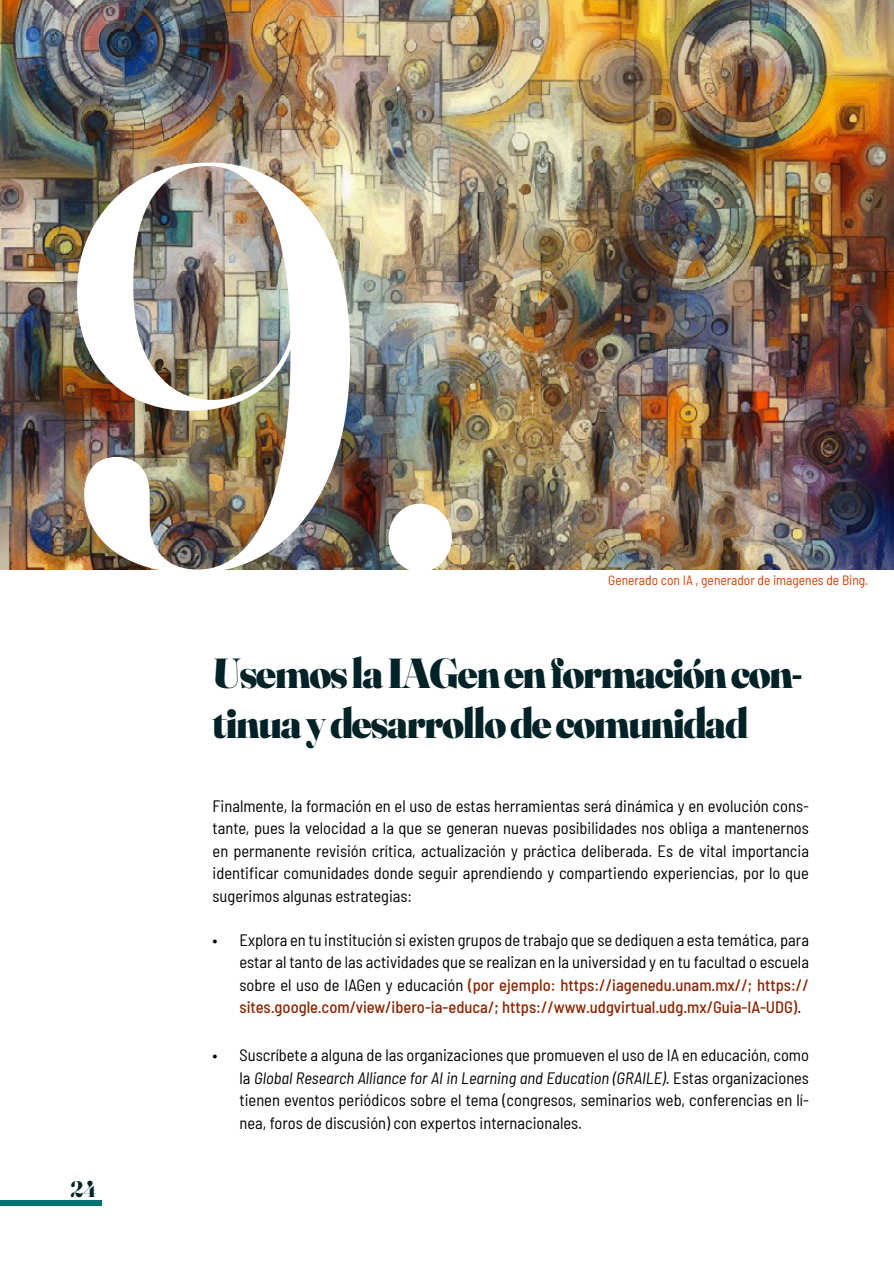
<style>
.page{position:relative;width:894px;height:1263px;background:#fff}
.page>*{position:absolute;margin:0;border:0;box-sizing:border-box;transform-origin:0 0}
.t1{font:900 42px/50.4px "Fraunces 144 pt";letter-spacing:-.03em;color:#012327}
.t2{font:700 22.5px "Fraunces 144 pt";color:#012327}
.t3{font:semi-condensed 16.5px/22.5px "Barlow";color:#000;text-align:justify}
.t4{font:semi-condensed 13.5px "Barlow";color:#d93d04}
.s1{font-weight:500;color:#8c2703}
.s2{font-style:italic}
</style>
<div class="page">
<div style="left:0;top:1200px;width:102px;height:6px;background:#027373"></div>
<img style="left:0;top:0;width:894px;height:570px">
<img style="left:77px;top:163px;width:375px;height:407px">
<h2 class="t2" style="left:70px;top:1173px;width:28px">24</h2>
<p class="t4" style="left:608px;top:571px;width:262px">Generado con IA , generador de imagenes de Bing.</p>
<h1 class="t1" style="left:213px;top:645px;width:591px">Usemos la IAGen en formación con&shy;tinua y desarrollo de comunidad</h1>
<p class="t3" style="left:213px;top:794px;width:598px">Finalmente, la formación en el uso de estas herramientas será dinámica y en evolución cons&shy;tante, pues la velocidad a la que se generan nuevas posibilidades nos obliga a mantenernos en permanente revisión crítica, actualización y práctica deliberada. Es de vital importancia identificar comunidades donde seguir aprendiendo y compartiendo experiencias, por lo que sugerimos algunas estrategias:</p>
<p class="t3" style="left:240px;top:927px;width:571px;text-indent:-27px">• Explora en tu institución si existen grupos de trabajo que se dediquen a esta temática, para estar al tanto de las actividades que se realizan en la universidad y en tu facultad o escuela sobre el uso de IAGen y educación <span class="s1">(por ejemplo: https://iagenedu.unam.mx//; https:// sites.google.com/view/ibero-ia-educa/; https://www.udgvirtual.udg.mx/Guia-IA-UDG)</span>.</p>
<p class="t3" style="left:240px;top:1043px;width:571px;text-indent:-27px">• Suscríbete a alguna de las organizaciones que promueven el uso de IA en educación, como la <span class="s2">Global Research Alliance for AI in Learning and Education (GRAILE)</span>. Estas organizaciones tienen eventos periódicos sobre el tema (congresos, seminarios web, conferencias en lí&shy;nea, foros de discusión) con expertos internacionales.</p>
</div>
